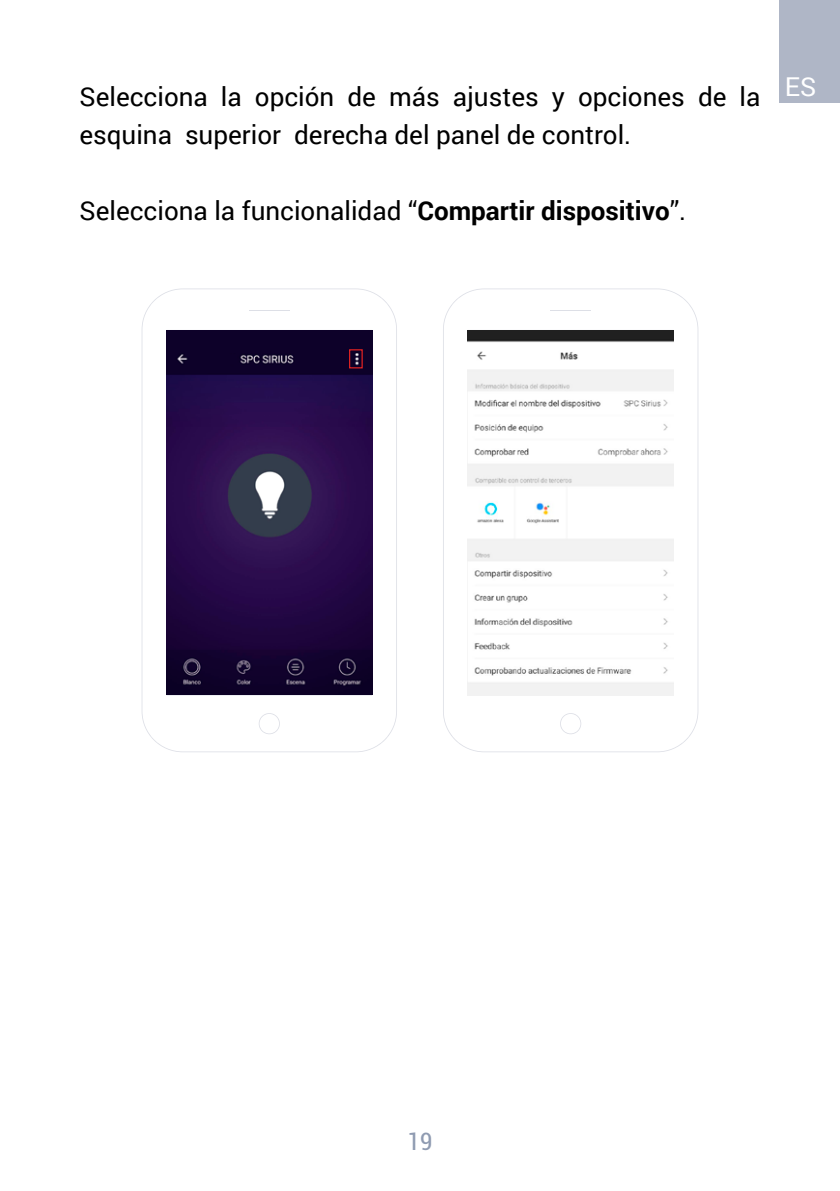
<style>
.page{position:relative;width:840px;height:1191px;background:#fff}
.page>*{position:absolute;margin:0;border:0;box-sizing:border-box;transform-origin:0 0}
.t1{font:26px/38px "Roboto";color:#000}
.t2{font:26px "Roboto";color:#fff}
.t3{font:condensed 24px "Roboto";color:#8f9bb1}
.s1{font-weight:700}
</style>
<div class="page">
<div style="left:778px;top:0;width:61px;height:102px;background:#afb6c6"></div>
<svg style="left:141px;top:288px;width:256px;height:464px"></svg>
<svg style="left:258px;top:713px;width:22px;height:21px"></svg>
<hr style="left:249px;top:310px;width:40px;height:1px;background:#dddfe6">
<img style="left:166px;top:330px;width:206px;height:364px">
<svg style="left:443px;top:288px;width:255px;height:464px"></svg>
<svg style="left:559px;top:713px;width:22px;height:21px"></svg>
<hr style="left:550px;top:310px;width:40px;height:1px;background:#dddfe6">
<img style="left:467px;top:330px;width:206px;height:365px">
<div style="left:349px;top:349px;width:13px;height:19px;border:1px solid #e52321"></div>
<p class="t1" style="left:79px;top:77px;width:682px">Selecciona la opción de más ajustes y opciones de la esquina superior derecha del panel de control.</p>
<p class="t1" style="left:79px;top:191px;width:608px">Selecciona la funcionalidad “<span class="s1">Compartir dispositivo</span>”.</p>
<p class="t2" style="left:784px;top:69px;width:33px">ES</p>
<p class="t3" style="left:407px;top:1125px;width:26px">19</p>
</div>
